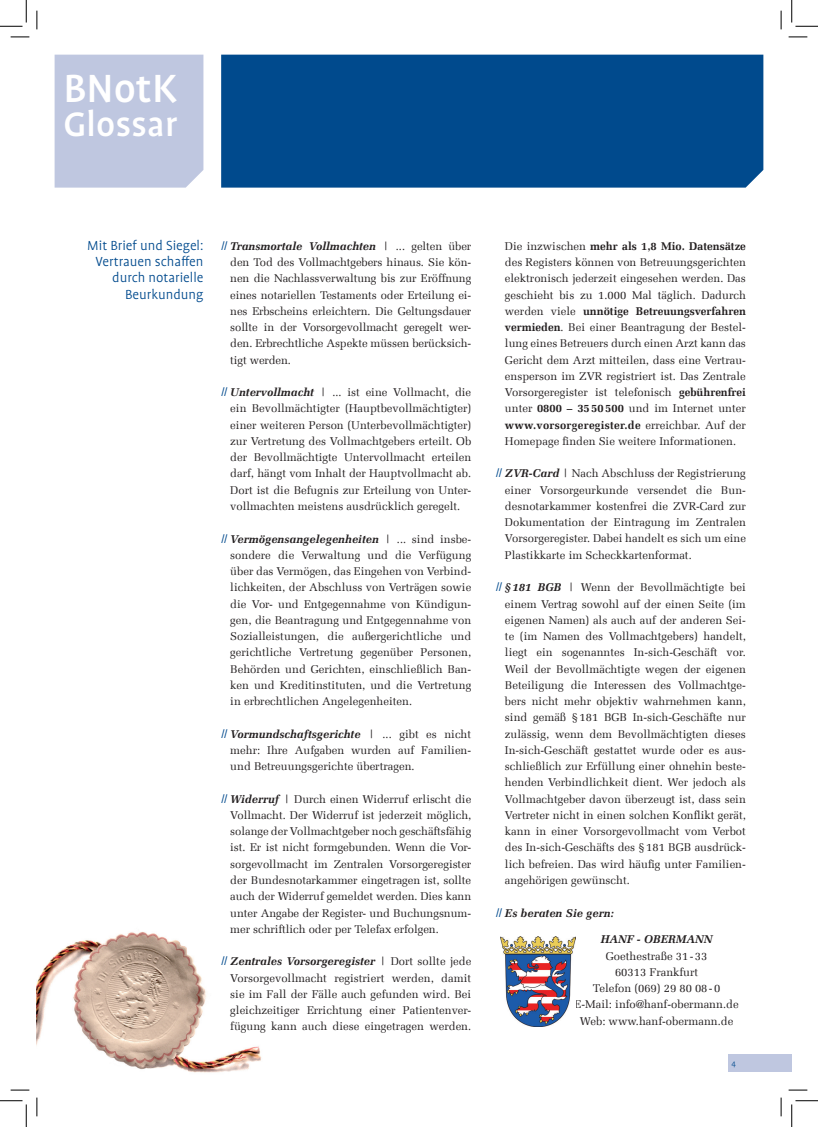
<style>
.page{position:relative;width:818px;height:1127px;background:#fff}
.page>*{position:absolute;margin:0;border:0;box-sizing:border-box;transform-origin:0 0}
.t1{font:500 45px "Profile OT";letter-spacing:.005em;color:#fff}
.t2{font:500 38.75px "Profile OT";letter-spacing:.01em;color:#fff}
.t3{font:300 15px/16.2px "Profile OT";color:#004a8d;text-align:right}
.t4{font:11.25px/16.2px "Melior Com";color:#231f20;text-align:justify}
.t5{font:italic 700 11.25px "Melior Com";color:#231f20}
.t6{font:300 8.75px "Profile OT";color:#004a8d}
.s1{font-family:"Double Slash";font-size:8.75px;color:#004a8d}
.s2{font-weight:700;font-style:italic}
.s3{font-weight:700}
.s4{font-family:"Double Slash";font-weight:400;font-style:normal;font-size:8.75px;color:#004a8d}
</style>
<div class="page">
<div style="left:55px;top:55px;width:148px;height:132px;background:#bfc7e0"></div>
<div style="left:221px;top:55px;width:542px;height:132px;background:#004a8d"></div>
<div style="left:728px;top:1054px;width:64px;height:18px;background:#bfc7e0"></div>
<img style="left:37px;top:932px;width:225px;height:141px">
<img style="left:500px;top:936px;width:75px;height:89px">
<svg style="left:11px;top:36px;width:18px;height:2px"></svg>
<svg style="left:788px;top:36px;width:19px;height:2px"></svg>
<svg style="left:11px;top:1089px;width:18px;height:1px"></svg>
<svg style="left:788px;top:1089px;width:19px;height:1px"></svg>
<svg style="left:36px;top:11px;width:2px;height:18px"></svg>
<svg style="left:36px;top:1097px;width:2px;height:18px"></svg>
<svg style="left:780px;top:11px;width:2px;height:18px"></svg>
<svg style="left:780px;top:1097px;width:2px;height:18px"></svg>
<svg style="left:0;top:0;width:27px;height:27px"></svg>
<svg style="left:0;top:1100px;width:27px;height:26px"></svg>
<svg style="left:791px;top:0;width:27px;height:27px"></svg>
<svg style="left:791px;top:1100px;width:27px;height:26px"></svg>
<h1 class="t1" style="left:63px;top:64px;width:115px">BNotK</h1>
<h2 class="t2" style="left:63px;top:104px;width:115px">Glossar</h2>
<h3 class="t3" style="left:87px;top:238px;width:118px">Mit Brief und Siegel:<br>Vertrauen schaffen durch notarielle<br>Beurkundung</h3>
<p class="t4" style="left:230px;top:238px;width:242px;text-indent:-9px"><span class="s1">:</span> <span class="s2">Transmortale Vollmachten</span> | ... gelten über den Tod des Vollmachtgebers hinaus. Sie kön&shy;nen die Nachlassverwaltung bis zur Eröffnung eines notariellen Testaments oder Erteilung ei&shy;nes Erbscheins erleichtern. Die Geltungsdauer sollte in der Vorsorgevollmacht geregelt wer&shy;den. Erbrechtliche Aspekte müssen berücksich&shy;tigt werden.</p>
<p class="t4" style="left:230px;top:384px;width:242px;text-indent:-9px"><span class="s1">:</span> <span class="s2">Untervollmacht</span> | ... ist eine Vollmacht, die ein Bevollmächtigter (Hauptbevollmächtigter) einer weiteren Person (Unterbevollmächtigter) zur Vertretung des Vollmachtgebers erteilt. Ob der Bevollmächtigte Untervollmacht erteilen darf, hängt vom Inhalt der Hauptvollmacht ab.<br>Dort ist die Befugnis zur Erteilung von Unter&shy;vollmachten meistens ausdrücklich geregelt.</p>
<p class="t4" style="left:230px;top:530px;width:242px;text-indent:-9px"><span class="s1">:</span> <span class="s2">Vermögensangelegenheiten</span> | ... sind insbe&shy;sondere die Verwaltung und die Verfügung über das Vermögen, das Eingehen von Verbind&shy;lichkeiten, der Abschluss von Verträgen sowie die Vor- und Entgegennahme von Kündigun&shy;gen, die Beantragung und Entgegennahme von Sozialleistungen, die außergerichtliche und gerichtliche Vertretung gegenüber Personen, Behörden und Gerichten, einschließlich Ban&shy;ken und Kreditinstituten, und die Vertretung in erbrechtlichen Angelegenheiten.</p>
<p class="t4" style="left:230px;top:725px;width:242px;text-indent:-9px"><span class="s1">:</span> <span class="s2">Vormundschaftsgerichte</span> | ... gibt es nicht mehr: Ihre Aufgaben wurden auf Familien&shy;und Betreuungsgerichte übertragen.</p>
<p class="t4" style="left:230px;top:790px;width:242px;text-indent:-9px"><span class="s1">:</span> <span class="s2">Widerruf</span> | Durch einen Widerruf erlischt die Vollmacht. Der Widerruf ist jederzeit möglich, solange der Vollmachtgeber noch geschäftsfähig ist. Er ist nicht formgebunden. Wenn die Vor&shy;sorgevollmacht im Zentralen Vorsorgeregister der Bundesnotarkammer eingetragen ist, sollte auch der Widerruf gemeldet werden. Dies kann unter Angabe der Register- und Buchungsnum&shy;mer schriftlich oder per Telefax erfolgen.</p>
<p class="t4" style="left:230px;top:953px;width:242px;text-indent:-9px"><span class="s1">:</span> <span class="s2">Zentrales Vorsorgeregister</span> | Dort sollte jede Vorsorgevollmacht registriert werden, damit sie im Fall der Fälle auch gefunden wird. Bei gleichzeitiger Errichtung einer Patientenver&shy;fügung kann auch diese eingetragen werden.</p>
<p class="t4" style="left:505px;top:238px;width:242px">Die inzwischen <span class="s3">mehr als 1,8 Mio. Datensätze </span>des Registers können von Betreuungsgerichten elektronisch jederzeit eingesehen werden. Das geschieht bis zu 1.000 Mal täglich. Dadurch werden viele <span class="s3">unnötige Betreuungsverfahren vermieden</span>. Bei einer Beantragung der Bestel&shy;lung eines Betreuers durch einen Arzt kann das Gericht dem Arzt mitteilen, dass eine Vertrau&shy;ensperson im ZVR registriert ist. Das Zentrale Vorsorgeregister ist telefonisch <span class="s3">gebührenfrei </span>unter <span class="s3">0800 – 35 50 500</span> und im Internet unter <span class="s3">www.vorsorgeregister.de</span> erreichbar. Auf der Homepage finden Sie weitere Informationen.</p>
<p class="t4" style="left:505px;top:465px;width:242px;text-indent:-9px"><span class="s1">:</span> <span class="s2">ZVR-Card</span> | Nach Abschluss der Registrierung einer Vorsorgeurkunde versendet die Bun&shy;desnotarkammer kostenfrei die ZVR-Card zur Dokumentation der Eintragung im Zentralen Vorsorgeregister. Dabei handelt es sich um eine Plastikkarte im Scheckkartenformat.</p>
<p class="t4" style="left:505px;top:579px;width:242px;text-indent:-9px"><span class="s1">:</span> <span class="s2">§181 BGB</span> | Wenn der Bevollmächtigte bei einem Vertrag sowohl auf der einen Seite (im eigenen Namen) als auch auf der anderen Sei&shy;te (im Namen des Vollmachtgebers) handelt, liegt ein sogenanntes In-sich-Geschäft vor.<br>Weil der Bevollmächtigte wegen der eigenen Beteiligung die Interessen des Vollmachtge&shy;bers nicht mehr objektiv wahrnehmen kann, sind gemäß § 181 BGB In-sich-Geschäfte nur zulässig, wenn dem Bevollmächtigten dieses In-sich-Geschäft gestattet wurde oder es aus&shy;schließlich zur Erfüllung einer ohnehin beste&shy;henden Verbindlichkeit dient. Wer jedoch als Vollmachtgeber davon überzeugt ist, dass sein Vertreter nicht in einen solchen Konflikt gerät, kann in einer Vorsorgevollmacht vom Verbot des In-sich-Geschäfts des § 181 BGB ausdrück&shy;lich befreien. Das wird häufig unter Familien&shy;angehörigen gewünscht.</p>
<p class="t5" style="left:496px;top:905px;width:120px"><span class="s4">:</span> Es beraten Sie gern:</p>
<p class="t5" style="left:601px;top:932px;width:113px">HANF - OBERMANN</p>
<p class="t4" style="left:575px;top:947px;width:166px;text-align:center">Goethestraße 31 - 33<br>60313 Frankfurt<br>Telefon (069) 29 80 08 - 0<br>E-Mail: info@hanf-obermann.de<br>Web: www.hanf-obermann.de</p>
<p class="t6" style="left:731px;top:1058px;width:6px">4</p>
</div>
